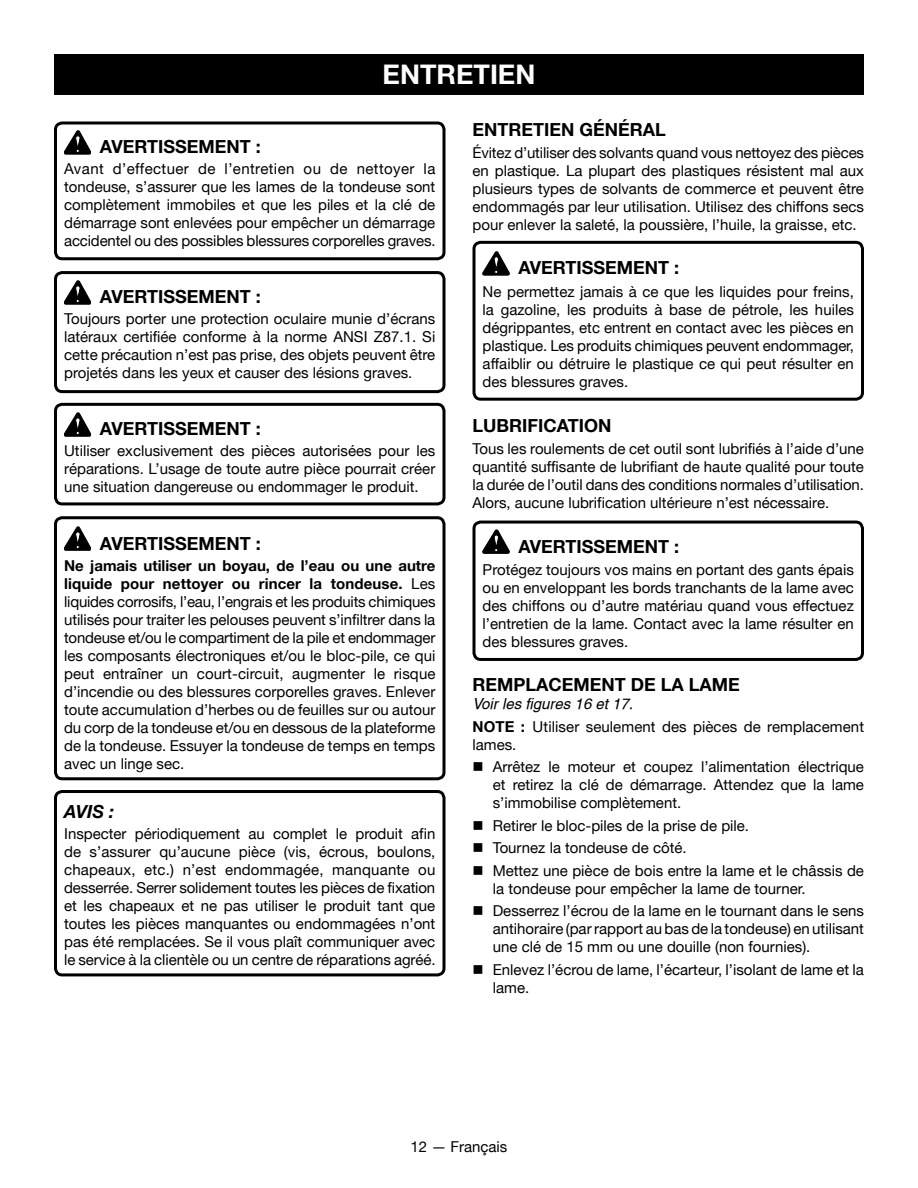
<style>
.page{position:relative;width:918px;height:1188px;background:#fff}
.page>*{position:absolute;margin:0;border:0;box-sizing:border-box;transform-origin:0 0}
.HEADING{font:700 27px "Helvetica Neue";color:#fff}
.Warning{font:700 18px "Helvetica Neue";color:#000}
.Heading_2{font:700 18px "Helvetica Neue";color:#000}
.Heading_2_w_figure{font:700 18px "Helvetica Neue";color:#000}
.Notice{font:italic 700 18px "Helvetica Neue";color:#000}
.Warning_text{font:15px/18px "Helvetica Neue";color:#000;text-align:justify}
.Body_text{font:15px/18px "Helvetica Neue";color:#000;text-align:justify}
.bullets{font:15px/18px "Helvetica Neue";color:#000;text-align:justify}
.See_figure{font:italic 15px "Helvetica";color:#000}
.s1{font-weight:700}
</style>
<div class="page">
<svg style="left:483px;top:252px;width:26px;height:23px"></svg>
<svg style="left:483px;top:530px;width:26px;height:23px"></svg>
<svg style="left:64px;top:131px;width:27px;height:23px"></svg>
<svg style="left:64px;top:281px;width:27px;height:23px"></svg>
<svg style="left:64px;top:413px;width:27px;height:23px"></svg>
<svg style="left:64px;top:527px;width:27px;height:23px"></svg>
<div style="left:54px;top:516px;width:392px;height:264px;border:3px solid #000;border-radius:7px"></div>
<div style="left:54px;top:122px;width:392px;height:138px;border:3px solid #000;border-radius:7px"></div>
<div style="left:54px;top:403px;width:392px;height:102px;border:3px solid #000;border-radius:7px"></div>
<div style="left:54px;top:271px;width:392px;height:122px;border:3px solid #000;border-radius:7px"></div>
<div style="left:54px;top:790px;width:392px;height:186px;border:3px solid #000;border-radius:7px"></div>
<div style="left:54px;top:54px;width:810px;height:41px;background:#000"></div>
<div style="left:472px;top:241px;width:392px;height:160px;border:3px solid #000;border-radius:7px"></div>
<div style="left:472px;top:521px;width:392px;height:140px;border:3px solid #000;border-radius:7px"></div>
<p class="HEADING" style="left:383px;top:57px;width:154px">ENTRETIEN</p>
<p class="Warning" style="left:100px;top:136px;width:162px">AVERTISSEMENT :</p>
<p class="Warning_text" style="left:64px;top:160px;width:373px">Avant d’effectuer de l’entretien ou de nettoyer la tondeuse, s’assurer que les lames de la tondeuse sont complètement immobiles et que les piles et la clé de démarrage sont enlevées pour empêcher un démarrage accidentel ou des possibles blessures corporelles graves.</p>
<p class="Warning" style="left:100px;top:286px;width:162px">AVERTISSEMENT :</p>
<p class="Warning_text" style="left:64px;top:310px;width:373px">Toujours porter une protection oculaire munie d’écrans latéraux certifiée conforme à la norme ANSI Z87.1. Si cette précaution n’est pas prise, des objets peuvent être projetés dans les yeux et causer des lésions graves.</p>
<p class="Warning" style="left:100px;top:418px;width:162px">AVERTISSEMENT :</p>
<p class="Warning_text" style="left:64px;top:442px;width:373px">Utiliser exclusivement des pièces autorisées pour les réparations. L’usage de toute autre pièce pourrait créer une situation dangereuse ou endommager le produit.</p>
<p class="Warning" style="left:100px;top:532px;width:162px">AVERTISSEMENT :</p>
<p class="Warning_text" style="left:64px;top:556px;width:373px"><span class="s1">Ne jamais utiliser un boyau, de l’eau ou une autre liquide pour nettoyer ou rincer la tondeuse.</span> Les liquides corrosifs, l’eau, l’engrais et les produits chimiques utilisés pour traiter les pelouses peuvent s’infiltrer dans la tondeuse et/ou le compartiment de la pile et endommager les composants électroniques et/ou le bloc-pile, ce qui peut entraîner un court-circuit, augmenter le risque d’incendie ou des blessures corporelles graves. Enlever toute accumulation d’herbes ou de feuilles sur ou autour du corp de la tondeuse et/ou en dessous de la plateforme de la tondeuse. Essuyer la tondeuse de temps en temps avec un linge sec.</p>
<p class="Notice" style="left:64px;top:800px;width:52px">AVIS :</p>
<p class="Warning_text" style="left:64px;top:824px;width:373px">Inspecter périodiquement au complet le produit afin de s’assurer qu’aucune pièce (vis, écrous, boulons, chapeaux, etc.) n’est endommagée, manquante ou desserrée. Serrer solidement toutes les pièces de fixation et les chapeaux et ne pas utiliser le produit tant que toutes les pièces manquantes ou endommagées n’ont pas été remplacées. Se il vous plaît communiquer avec le service à la clientèle ou un centre de réparations agréé.</p>
<p class="Heading_2" style="left:472px;top:118px;width:195px">ENTRETIEN GÉNÉRAL</p>
<p class="Body_text" style="left:472px;top:144px;width:393px">Évitez d’utiliser des solvants quand vous nettoyez des pièces en plastique. La plupart des plastiques résistent mal aux plusieurs types de solvants de commerce et peuvent être endommagés par leur utilisation. Utilisez des chiffons secs pour enlever la saleté, la poussière, l’huile, la graisse, etc.</p>
<p class="Warning" style="left:518px;top:257px;width:162px">AVERTISSEMENT :</p>
<p class="Warning_text" style="left:483px;top:282px;width:373px">Ne permettez jamais à ce que les liquides pour freins, la gazoline, les produits à base de pétrole, les huiles dégrippantes, etc entrent en contact avec les pièces en plastique. Les produits chimiques peuvent endommager, affaiblir ou détruire le plastique ce qui peut résulter en des blessures graves.</p>
<p class="Heading_2" style="left:472px;top:414px;width:140px">LUBRIFICATION</p>
<p class="Body_text" style="left:472px;top:440px;width:393px">Tous les roulements de cet outil sont lubrifiés à l’aide d’une quantité suffisante de lubrifiant de haute qualité pour toute la durée de l’outil dans des conditions normales d’utilisation.<br>Alors, aucune lubrification ultérieure n’est nécessaire.</p>
<p class="Warning" style="left:518px;top:535px;width:162px">AVERTISSEMENT :</p>
<p class="Warning_text" style="left:483px;top:561px;width:373px">Protégez toujours vos mains en portant des gants épais ou en enveloppant les bords tranchants de la lame avec des chiffons ou d’autre matériau quand vous effectuez l’entretien de la lame. Contact avec la lame résulter en des blessures graves.</p>
<p class="Heading_2_w_figure" style="left:472px;top:674px;width:269px">REMPLACEMENT DE LA LAME</p>
<p class="See_figure" style="left:472px;top:695px;width:162px">Voir les figures 16 et 17.</p>
<p class="Body_text" style="left:472px;top:717px;width:393px"><span class="s1">NOTE :</span> Utiliser seulement des pièces de remplacement lames.</p>
<p class="bullets" style="left:493px;top:758px;width:373px;text-indent:-20px">■ Arrêtez le moteur et coupez l’alimentation électrique et retirez la clé de démarrage. Attendez que la lame s’immobilise complètement.</p>
<p class="bullets" style="left:472px;top:816px;width:278px">■ Retirer le bloc-piles de la prise de pile.</p>
<p class="bullets" style="left:472px;top:839px;width:216px">■ Tournez la tondeuse de côté.</p>
<p class="bullets" style="left:493px;top:861px;width:373px;text-indent:-20px">■ Mettez une pièce de bois entre la lame et le châssis de la tondeuse pour empêcher la lame de tourner.</p>
<p class="bullets" style="left:493px;top:902px;width:373px;text-indent:-20px">■ Desserrez l’écrou de la lame en le tournant dans le sens antihoraire (par rapport au bas de la tondeuse) en utilisant une clé de 15 mm ou une douille (non fournies).</p>
<p class="bullets" style="left:493px;top:960px;width:373px;text-indent:-20px">■ Enlevez l’écrou de lame, l’écarteur, l’isolant de lame et la lame.</p>
<p class="Warning_text" style="left:411px;top:1138px;width:98px">12 — Français</p>
</div>
